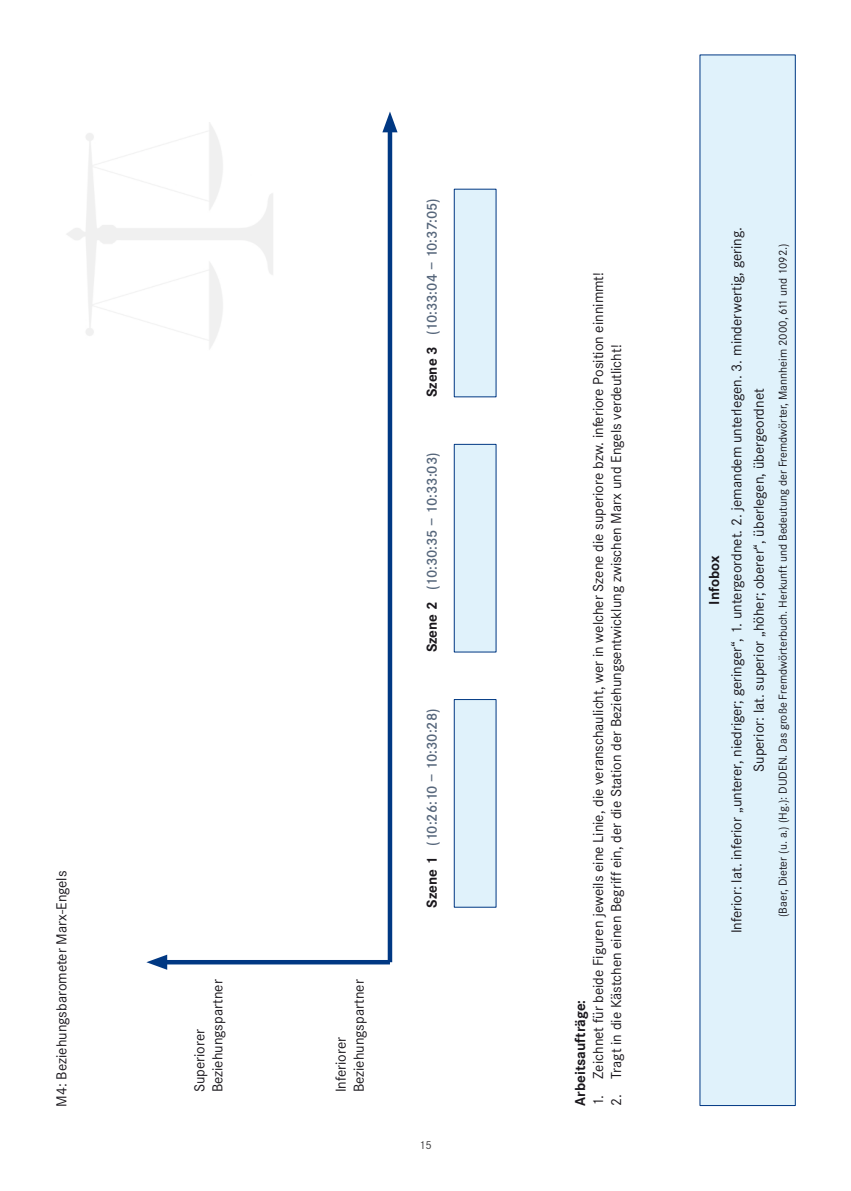
<style>
.page{position:relative;width:851px;height:1191px;background:#fff}
.page>*{position:absolute;margin:0;border:0;box-sizing:border-box;transform-origin:0 0}
.t1{font:15px/18px "Corporate S";color:#1a171c}
.t2{font:600 15px "Corporate S";color:#56667b}
.t3{font:600 15px "Corporate S";letter-spacing:-.025em;color:#56667b}
.t4{font:700 15px "Corporate S";color:#1a171c}
.t5{font:12px "Corporate S";color:#1a171c}
.t6{font:12px "Corporate S";color:#3e3e40}
.s1{font-weight:700;color:#1a171c}
</style>
<div class="page">
<div style="left:387px;top:124px;width:5px;height:838px;background:#003883"></div>
<svg style="left:382px;top:111px;width:15px;height:21px"></svg>
<hr style="left:159px;top:960px;width:231px;height:4px;background:#003883">
<svg style="left:146px;top:954px;width:21px;height:15px"></svg>
<div style="left:454px;top:699px;width:42px;height:208px;background:#e0f2fb;border:1px solid #003883"></div>
<div style="left:454px;top:444px;width:42px;height:208px;background:#e0f2fb;border:1px solid #003883"></div>
<div style="left:454px;top:189px;width:42px;height:208px;background:#e0f2fb;border:1px solid #003883"></div>
<div style="left:699px;top:55px;width:96px;height:1050px;background:#e0f2fb"></div>
<p class="t1" style="left:53px;top:1106px;width:237px;rotate:-90deg">M4: Beziehungsbarometer Marx-Engels</p>
<p class="t1" style="left:191px;top:1092px;width:114px;rotate:-90deg">Superiorer<br>Beziehungspartner</p>
<p class="t1" style="left:332px;top:1092px;width:114px;rotate:-90deg">Inferiorer<br>Beziehungspartner</p>
<p class="t2" style="left:423px;top:397px;width:200px;rotate:-90deg"><span class="s1">Szene 3</span> (10:33:04 – 10:37:05)</p>
<p class="t2" style="left:423px;top:652px;width:201px;rotate:-90deg"><span class="s1">Szene 2</span> (10:30:35 – 10:33:03)</p>
<p class="t3" style="left:423px;top:907px;width:200px;rotate:-90deg"><span class="s1">Szene 1</span> (10:26:10 – 10:30:28)</p>
<p class="t6" style="left:419px;top:1138px;width:14px">15</p>
<p class="t1" style="left:589px;top:1106px;width:835px;rotate:-90deg">1. Zeichnet für beide Figuren jeweils eine Linie, die veranschaulicht, wer in welcher Szene die superiore bzw. inferiore Position einnimmt!</p>
<p class="t1" style="left:607px;top:1106px;width:762px;rotate:-90deg">2. Tragt in die Kästchen einen Begriff ein, der die Station der Beziehungsentwicklung zwischen Marx und Engels verdeutlicht!</p>
<p class="t4" style="left:571px;top:1106px;width:108px;rotate:-90deg">Arbeitsaufträge:</p>
<p class="t4" style="left:705px;top:604px;width:50px;rotate:-90deg">Infobox</p>
<p class="t1" style="left:725px;top:933px;width:707px;line-height:22.2px;text-align:center;rotate:-90deg">Inferior: lat. inferior „unterer, niedriger; geringer“, 1. untergeordnet. 2. jemandem unterlegen. 3. minderwertig, gering.<br>Superior: lat. superior „höher; oberer“, überlegen, übergeordnet</p>
<p class="t5" style="left:776px;top:917px;width:675px;rotate:-90deg">(Baer, Dieter (u. a.) (Hg.): DUDEN. Das große Fremdwörterbuch. Herkunft und Bedeutung der Fremdwörter, Mannheim 2000, 611 und 1092.)</p>
</div>
